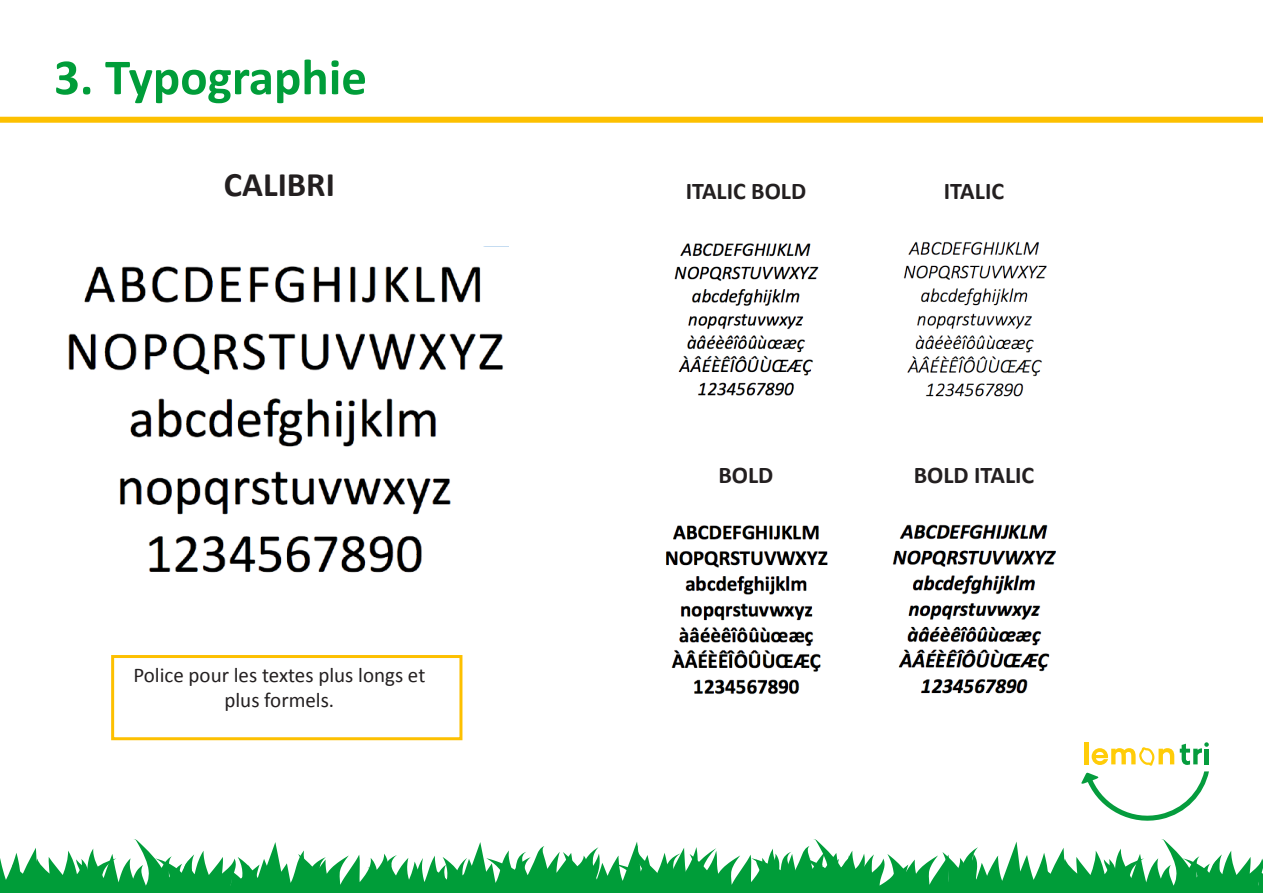
<style>
.page{position:relative;width:1263px;height:893px;background:#fff}
.page>*{position:absolute;margin:0;border:0;box-sizing:border-box;transform-origin:0 0}
.t1{font:700 51px "Calibri";color:#009d39}
.t2{font:700 34.5px "Calibri";color:#231f20}
.t3{font:700 24px "Calibri";color:#231f20}
.t4{font:21px/25.2px "Calibri";color:#231f20;text-align:center}
</style>
<div class="page">
<div style="left:0;top:117px;width:1263px;height:6px;background:#fdc000"></div>
<svg style="left:0;top:839px;width:1263px;height:54px"></svg>
<div style="left:111px;top:655px;width:351px;height:85px;border:3px solid #fdc000"></div>
<img style="left:68px;top:266px;width:435px;height:307px">
<img style="left:674px;top:243px;width:145px;height:153px">
<img style="left:903px;top:241px;width:144px;height:156px">
<img style="left:666px;top:524px;width:390px;height:171px">
<svg style="left:1081px;top:742px;width:128px;height:79px"></svg>
<p class="t1" style="left:54px;top:45px;width:314px">3. Typographie</p>
<p class="t2" style="left:224px;top:162px;width:112px">CALIBRI</p>
<p class="t3" style="left:686px;top:175px;width:122px">ITALIC BOLD</p>
<p class="t4" style="left:133px;top:663px;width:293px">Police pour les textes plus longs et plus formels.</p>
<p class="t3" style="left:718px;top:460px;width:56px">BOLD</p>
<p class="t3" style="left:944px;top:175px;width:62px">ITALIC</p>
<p class="t3" style="left:914px;top:460px;width:122px">BOLD ITALIC</p>
</div>
